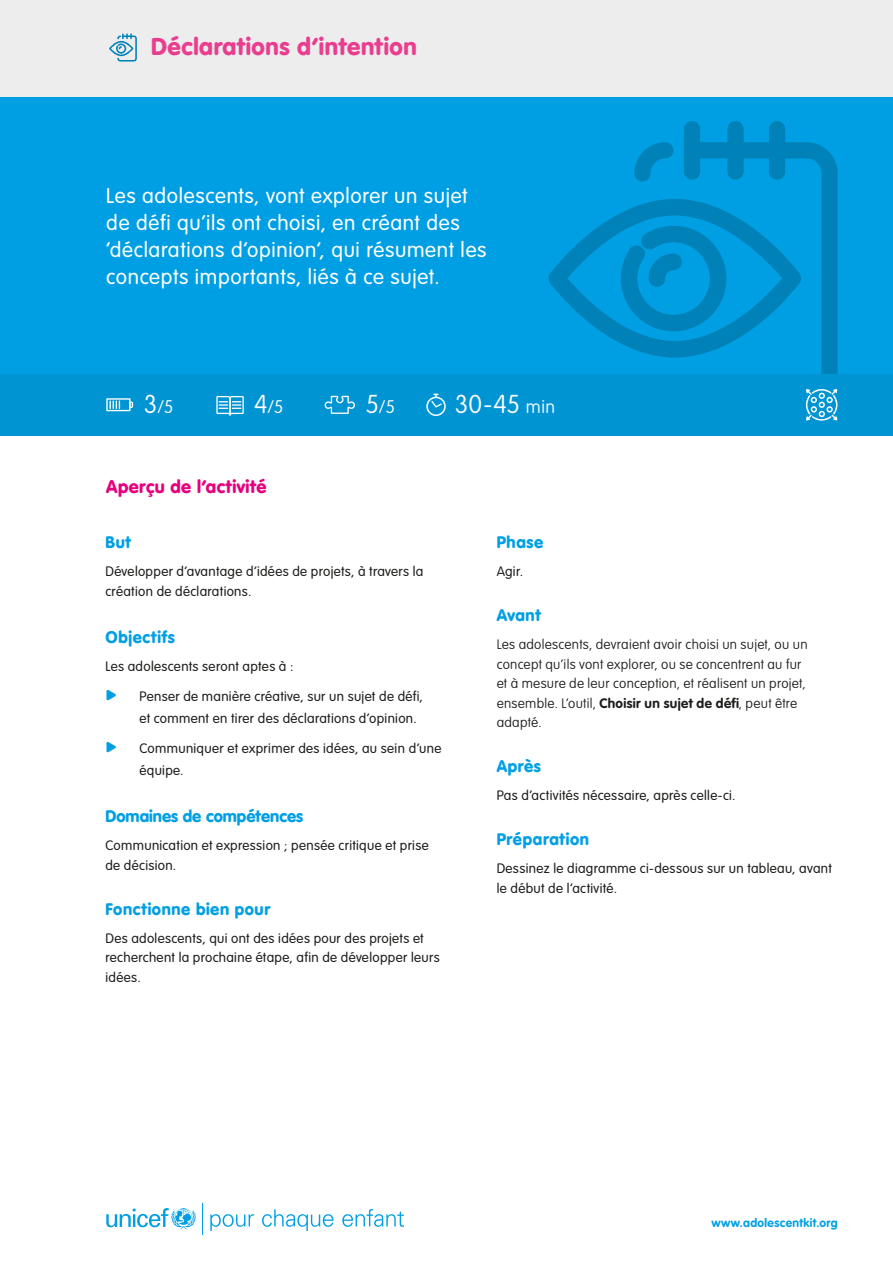
<style>
.page{position:relative;width:893px;height:1263px;background:#fff}
.page>*{position:absolute;margin:0;border:0;box-sizing:border-box;transform-origin:0 0}
.t1{font:100 25.5px "VAG Rounded";color:#fff}
.t2{font:900 24px "VAG Rounded";letter-spacing:.025em;color:#e93e8f}
.t3{font:300 21px/27px "VAG Rounded";letter-spacing:.03em;color:#fff}
.t4{font:900 18px "VAG Rounded";letter-spacing:.025em;color:#e6007e}
.t5{font:100 18px "VAG Rounded";color:#fff}
.t6{font:900 16.5px "VAG Rounded";letter-spacing:.035em;color:#009fe3}
.t7{font:900 16.5px "VAG Rounded";color:#009fe3}
.t8{font:300 13.5px/19.5px "VAG Rounded";letter-spacing:.025em;color:#1d1d1b}
.t9{font:100 13.5px/19.5px "VAG Rounded";letter-spacing:.02em;color:#1d1d1b}
.t10{font:700 12px "VAG Rounded";letter-spacing:.03em;color:#009fe3}
.s1{font-size:25.5px}
.s2{font-size:18px}
.s3{color:#009fe3}
.s4{font-weight:700}
</style>
<div class="page">
<svg style="left:106px;top:1208px;width:90px;height:21px"></svg>
<hr style="left:202px;top:1203px;width:1px;height:32px;background:#009fe3">
<svg style="left:210px;top:1214px;width:44px;height:17px"></svg>
<svg style="left:262px;top:1209px;width:71px;height:22px"></svg>
<svg style="left:342px;top:1209px;width:62px;height:18px"></svg>
<div style="left:0;top:0;width:893px;height:374px;background:#009fe3"></div>
<svg style="left:634px;top:142px;width:204px;height:232px"></svg>
<div style="left:727px;top:121px;width:17px;height:59px;background:#0081b7;border-radius:8px"></div>
<div style="left:769px;top:121px;width:16px;height:59px;background:#0081b7;border-radius:8px"></div>
<div style="left:684px;top:121px;width:16px;height:59px;background:#0081b7;border-radius:8px"></div>
<svg style="left:548px;top:199px;width:254px;height:159px"></svg>
<div style="left:0;top:374px;width:893px;height:61px;background:#0094d3"></div>
<svg style="left:806px;top:389px;width:31px;height:32px"></svg>
<svg style="left:106px;top:398px;width:27px;height:13px"></svg>
<svg style="left:216px;top:396px;width:28px;height:20px"></svg>
<svg style="left:325px;top:396px;width:30px;height:18px"></svg>
<div style="left:0;top:0;width:893px;height:97px;background:#ededed"></div>
<svg style="left:426px;top:394px;width:20px;height:22px"></svg>
<svg style="left:109px;top:33px;width:28px;height:29px"></svg>
<h2 class="t2" style="left:151px;top:32px;width:267px">Déclarations d’intention</h2>
<h3 class="t3" style="left:106px;top:183px;width:382px">Les adolescents, vont explorer un sujet de défi qu’ils ont choisi, en créant des ‘déclarations d’opinion’, qui résument les concepts importants, liés à ce sujet.</h3>
<h3 class="t5" style="left:144px;top:397px;width:31px"><span class="s1">3</span>/5</h3>
<h3 class="t5" style="left:254px;top:397px;width:31px"><span class="s1">4</span>/5</h3>
<h3 class="t5" style="left:365px;top:397px;width:31px"><span class="s1">5</span>/5</h3>
<h1 class="t1" style="left:455px;top:390px;width:102px">30-45 <span class="s2">min</span></h1>
<h3 class="t4" style="left:106px;top:475px;width:162px">Aperçu de l’activité</h3>
<p class="t6" style="left:105px;top:532px;width:27px">But</p>
<p class="t8" style="left:105px;top:562px;width:319px">Développer d’avantage d’idées de projets, à travers la création de déclarations.</p>
<p class="t6" style="left:105px;top:627px;width:71px">Objectifs</p>
<p class="t8" style="left:105px;top:657px;width:190px">Les adolescents seront aptes à :</p>
<p class="t8" style="left:139px;top:686px;width:285px;line-height:21.8px;text-indent:-34px"><span class="s3">•</span> Penser de manière créative, sur un sujet de défi, et comment en tirer des déclarations d’opinion.</p>
<p class="t8" style="left:139px;top:738px;width:303px;line-height:21.8px;text-indent:-34px"><span class="s3">•</span> Communiquer et exprimer des idées, au sein d’une équipe.</p>
<p class="t7" style="left:105px;top:806px;width:199px">Domaines de compétences</p>
<p class="t8" style="left:105px;top:836px;width:325px">Communication et expression ; pensée critique et prise de décision.</p>
<p class="t6" style="left:105px;top:899px;width:166px">Fonctionne bien pour</p>
<p class="t8" style="left:105px;top:929px;width:336px">Des adolescents, qui ont des idées pour des projets et recherchent la prochaine étape, afin de développer leurs idées.</p>
<p class="t6" style="left:497px;top:532px;width:48px">Phase</p>
<p class="t8" style="left:497px;top:562px;width:28px">Agir.</p>
<p class="t6" style="left:497px;top:605px;width:46px">Avant</p>
<p class="t9" style="left:497px;top:635px;width:312px">Les adolescents, devraient avoir choisi un sujet, ou un concept qu’ils vont explorer, ou se concentrent au fur et à mesure de leur conception, et réalisent un projet, ensemble. L’outil, <span class="s4">Choisir un sujet de défi</span>, peut être adapté.</p>
<p class="t6" style="left:497px;top:756px;width:46px">Après</p>
<p class="t8" style="left:497px;top:786px;width:240px">Pas d’activités nécessaire, après celle-ci.</p>
<p class="t6" style="left:497px;top:829px;width:94px">Préparation</p>
<p class="t8" style="left:497px;top:859px;width:337px">Dessinez le diagramme ci-dessous sur un tableau, avant le début de l’activité.</p>
<p class="t10" style="left:711px;top:1215px;width:128px">www.adolescentkit.org</p>
</div>
